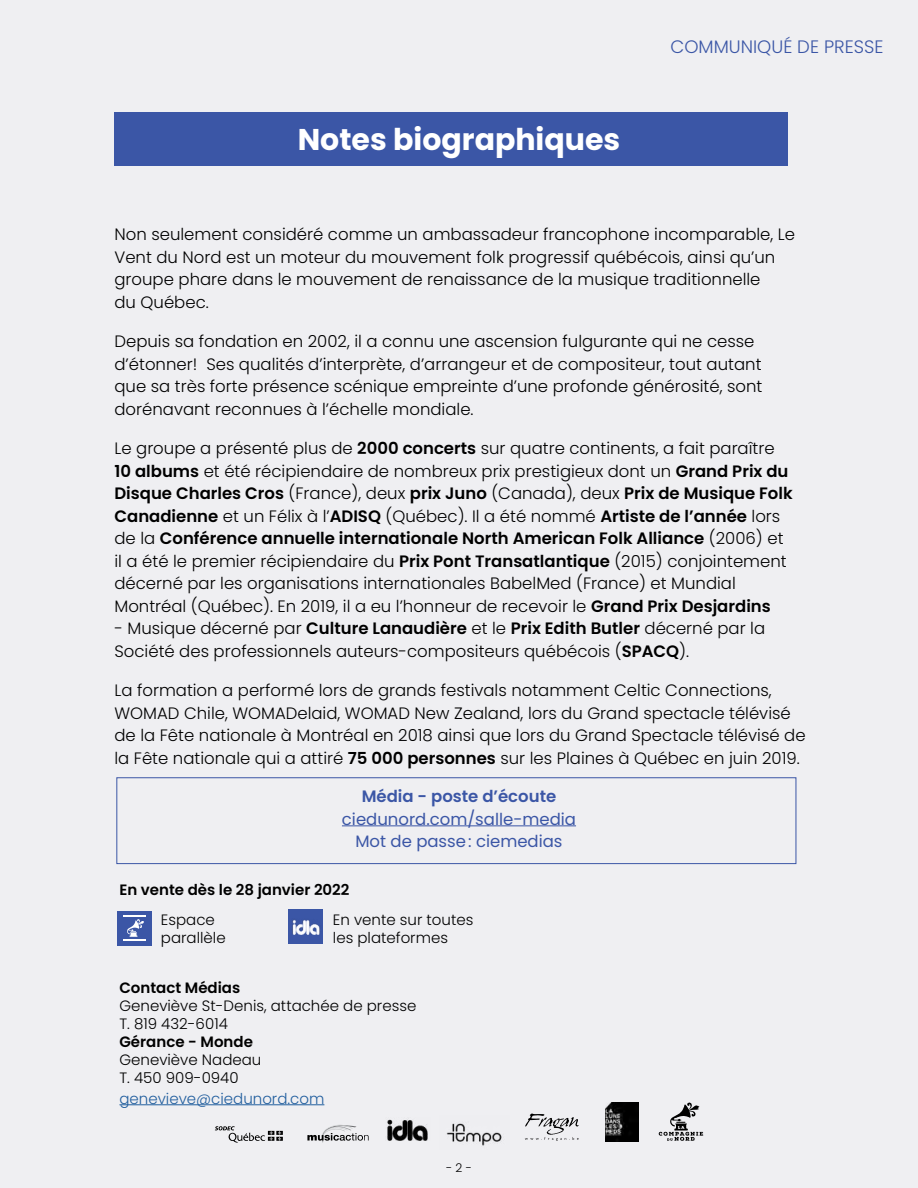
<style>
.page{position:relative;width:918px;height:1188px;background:#efeff2}
.page>*{position:absolute;margin:0;border:0;box-sizing:border-box;transform-origin:0 0}
.t1{font:700 30px "Poppins";color:#fff}
.t2{font:300 18px "Poppins";color:#3b56a6}
.t3{font:300 16.5px/22.5px "Poppins";color:#000}
.t4{font:16.5px/22.5px "Poppins";color:#3b56a6;text-align:center}
.t5{font:600 16.5px "Poppins";color:#3b56a6}
.t6{font:300 15px/18px "Poppins";color:#000}
.t7{font:600 15px "Poppins";color:#000}
.t8{font:300 15px "Poppins";color:#215e9e}
.t9{font:300 12px "Poppins";color:#000}
.s1{font-weight:600}
</style>
<div class="page">
<div style="left:288px;top:910px;width:35px;height:34px;background:#3b56a6"></div>
<div style="left:118px;top:911px;width:34px;height:34px;background:#3b56a6"></div>
<hr style="left:124px;top:915px;width:22px;height:2px;background:#fff">
<hr style="left:124px;top:939px;width:22px;height:2px;background:#fff">
<svg style="left:127px;top:919px;width:17px;height:18px"></svg>
<img style="left:292px;top:919px;width:28px;height:15px">
<div style="left:114px;top:112px;width:674px;height:54px;background:#3b56a6"></div>
<hr style="left:342px;top:825px;width:234px;height:1px;background:#3b56a6">
<div style="left:117px;top:778px;width:679px;height:86px;border:1px solid #3b56a6"></div>
<hr style="left:119px;top:1104px;width:205px;height:1px;background:#215e9e">
<img style="left:387px;top:1119px;width:41px;height:22px">
<svg style="left:659px;top:1103px;width:44px;height:38px"></svg>
<svg style="left:307px;top:1125px;width:62px;height:17px"></svg>
<svg style="left:215px;top:1126px;width:68px;height:17px"></svg>
<img style="left:446px;top:1123px;width:56px;height:23px">
<svg style="left:525px;top:1114px;width:54px;height:27px"></svg>
<img style="left:605px;top:1103px;width:34px;height:38px">
<h1 class="t1" style="left:298px;top:122px;width:324px">Notes biographiques</h1>
<p class="t2" style="left:671px;top:37px;width:214px">COMMUNIQUÉ DE PRESSE</p>
<p class="t3" style="left:114px;top:223px;width:682px">Non seulement considéré comme un ambassadeur francophone incomparable, Le Vent du Nord est un moteur du mouvement folk progressif québécois, ainsi qu’un groupe phare dans le mouvement de renaissance de la musique traditionnelle<br>du Québec.</p>
<p class="t3" style="left:114px;top:330px;width:650px">Depuis sa fondation en 2002, il a connu une ascension fulgurante qui ne cesse d’étonner! Ses qualités d’interprète, d’arrangeur et de compositeur, tout autant que sa très forte présence scénique empreinte d’une profonde générosité, sont dorénavant reconnues à l’échelle mondiale.</p>
<p class="t3" style="left:114px;top:437px;width:680px">Le groupe a présenté plus de <span class="s1">2000 concerts</span> sur quatre continents, a fait paraître <span class="s1">10 albums</span> et été récipiendaire de nombreux prix prestigieux dont un <span class="s1">Grand Prix du Disque Charles Cros</span> (France), deux <span class="s1">prix Juno</span> (Canada), deux <span class="s1">Prix de Musique Folk Canadienne</span> et un Félix à l’<span class="s1">ADISQ</span> (Québec). Il a été nommé <span class="s1">Artiste de l’année</span> lors de la <span class="s1">Conférence annuelle internationale North American Folk Alliance</span> (2006) et il a été le premier récipiendaire du <span class="s1">Prix Pont Transatlantique</span> (2015) conjointement décerné par les organisations internationales BabelMed (France) et Mundial Montréal (Québec). En 2019, il a eu l’honneur de recevoir le <span class="s1">Grand Prix Desjardins</span></p>
<p class="t3" style="left:114px;top:617px;width:652px">- Musique décerné par <span class="s1">Culture Lanaudière</span> et le <span class="s1">Prix Edith Butler</span> décerné par la<br>Société des professionnels auteurs-compositeurs québécois (<span class="s1">SPACQ</span>).</p>
<p class="t3" style="left:114px;top:679px;width:693px">La formation a performé lors de grands festivals notamment Celtic Connections, WOMAD Chile, WOMADelaid, WOMAD New Zealand, lors du Grand spectacle télévisé de la Fête nationale à Montréal en 2018 ainsi que lors du Grand Spectacle télévisé de la Fête nationale qui a attiré <span class="s1">75 000 personnes</span> sur les Plaines à Québec en juin 2019.</p>
<p class="t5" style="left:362px;top:787px;width:196px">Média - poste d’écoute</p>
<p class="t4" style="left:342px;top:808px;width:236px">ciedunord.com/salle-media<br>Mot de passe: ciemedias</p>
<p class="t7" style="left:119px;top:881px;width:232px">En vente dès le 28 janvier 2022</p>
<p class="t6" style="left:161px;top:911px;width:66px">Espace parallèle</p>
<p class="t6" style="left:333px;top:911px;width:142px">En vente sur toutes les plateformes</p>
<p class="t7" style="left:119px;top:979px;width:122px">Contact Médias</p>
<p class="t6" style="left:119px;top:996px;width:298px">Geneviève St-Denis, attachée de presse<br>T. 819 432-6014</p>
<p class="t7" style="left:119px;top:1033px;width:135px">Gérance - Monde</p>
<p class="t6" style="left:119px;top:1050px;width:143px">Geneviève Nadeau<br>T. 450 909-0940</p>
<p class="t8" style="left:119px;top:1090px;width:206px">genevieve@ciedunord.com</p>
<p class="t9" style="left:446px;top:1160px;width:27px">- 2 -</p>
</div>
